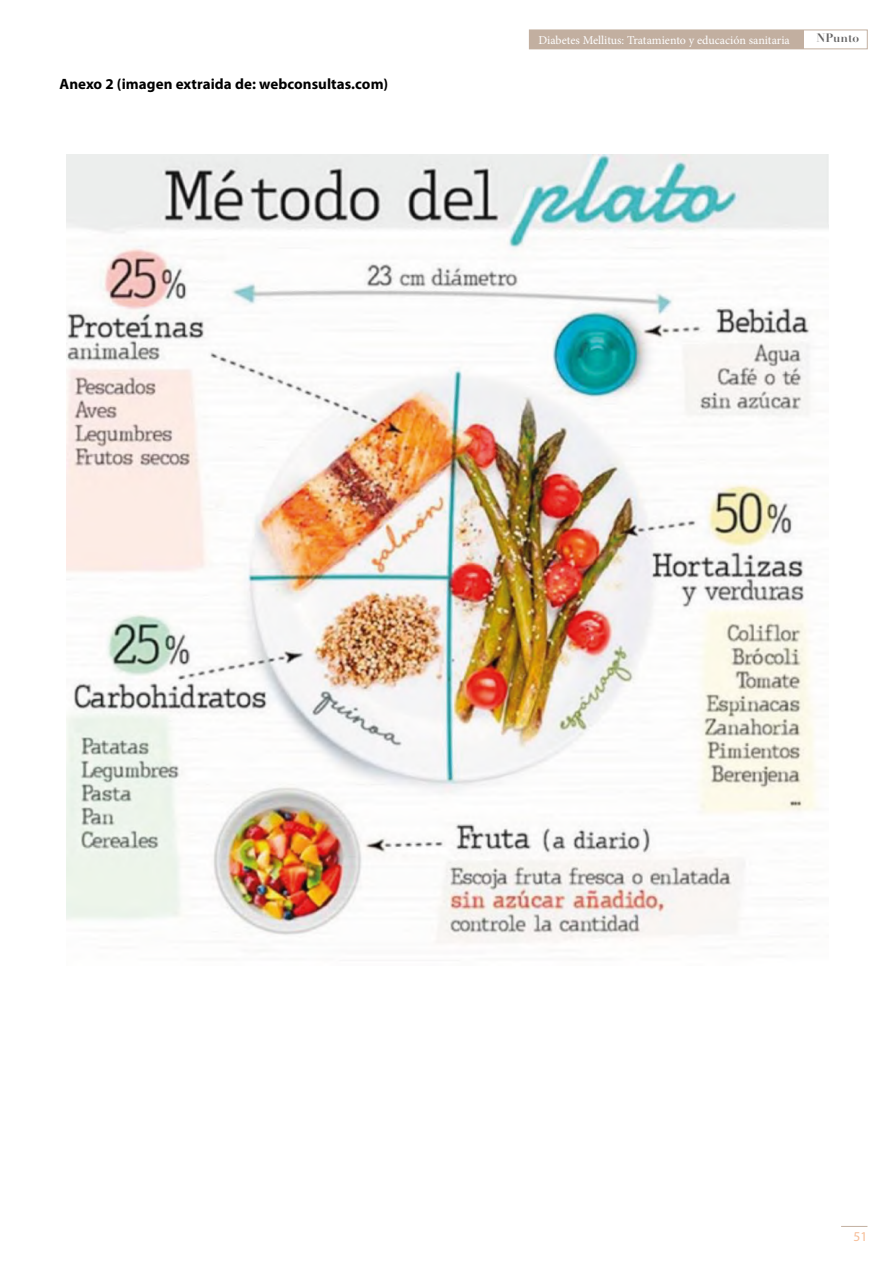
<style>
.page{position:relative;width:893px;height:1263px;background:#fff}
.page>*{position:absolute;margin:0;border:0;box-sizing:border-box;transform-origin:0 0}
.t1{font:700 15px "Myriad Pro";letter-spacing:.005em;color:#000}
.t2{font:13.5px "Myriad Pro";color:#f6bc96}
.t3{font:12px "Minion Pro";color:#fff}
.t4{font:700 12px "Didot LH";color:#646363}
</style>
<div class="page">
<svg style="left:841px;top:1226px;width:26px;height:1px"></svg>
<div style="left:529px;top:30px;width:338px;height:19px;border:1px solid #c2afa0"></div>
<div style="left:529px;top:30px;width:275px;height:19px;background:#c2afa0"></div>
<img style="left:66px;top:154px;width:762px;height:789px">
<p class="t1" style="left:60px;top:75px;width:330px">Anexo 2 (imagen extraida de: webconsultas.com)</p>
<p class="t3" style="left:538px;top:32px;width:253px">Diabetes Mellitus: Tratamiento y educación sanitaria</p>
<p class="t4" style="left:816px;top:30px;width:44px">NPunto</p>
<p class="t2" style="left:854px;top:1228px;width:15px">51</p>
</div>
